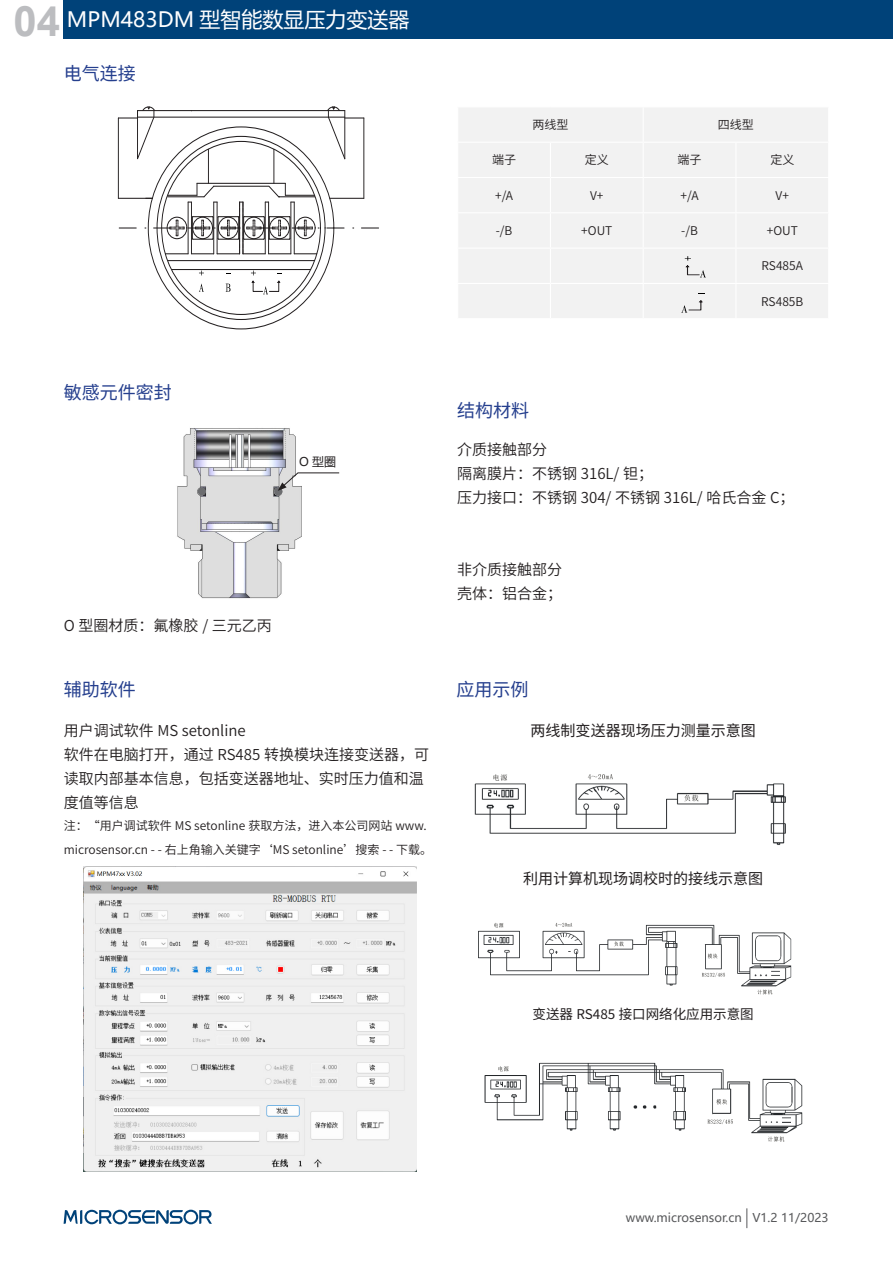
<style>
.page{position:relative;width:893px;height:1263px;background:#fff}
.page>*{position:absolute;margin:0;border:0;box-sizing:border-box;transform-origin:0 0}
.t1{font:700 42px "Arial";color:#bcbdc0}
.t2{font:21px "Microsoft Ya Hei";color:#fff}
.t3{font:18px "Source Han Sans SC";color:#253f8e}
.正文左对齐{font:15px "Source Han Sans SC";color:#231f20}
.t4{font:15px "Source Han Sans SC";color:#231f20}
.t5{font:13.5px "Source Han Sans SC";color:#231f20}
.t6{font:12px "Source Han Sans SC";color:#231f20}
.t7{font:12px "Microsoft Ya Hei";color:#57585a}
.t8{font:12px "Microsoft Ya Hei";color:#231f20}
</style>
<div class="page">
<div style="left:64px;top:0;width:829px;height:38px;background:#004279"></div>
<svg style="left:746px;top:1208px;width:1px;height:20px"></svg>
<svg style="left:64px;top:1209px;width:148px;height:15px"></svg>
<img style="left:177px;top:428px;width:125px;height:171px">
<div style="left:198px;top:487px;width:8px;height:8px;background:#6c6d70;border-radius:50%"></div>
<div style="left:274px;top:487px;width:8px;height:8px;background:#6c6d70;border-radius:50%"></div>
<svg style="left:278px;top:472px;width:62px;height:19px"></svg>
<svg style="left:361px;top:228px;width:18px;height:1px"></svg>
<svg style="left:327px;top:228px;width:17px;height:1px"></svg>
<svg style="left:119px;top:228px;width:17px;height:1px"></svg>
<hr style="left:168px;top:260px;width:147px;height:1px;background:#231f20">
<hr style="left:208px;top:149px;width:1px;height:34px;background:#231f20">
<hr style="left:273px;top:149px;width:1px;height:34px;background:#231f20">
<hr style="left:138px;top:110px;width:207px;height:1px;background:#231f20">
<hr style="left:138px;top:117px;width:207px;height:1px;background:#231f20">
<hr style="left:118px;top:118px;width:1px;height:80px;background:#231f20">
<hr style="left:363px;top:118px;width:1px;height:80px;background:#231f20">
<hr style="left:330px;top:198px;width:34px;height:1px;background:#231f20">
<hr style="left:118px;top:198px;width:35px;height:1px;background:#231f20">
<hr style="left:172px;top:269px;width:139px;height:1px;background:#231f20">
<svg style="left:199px;top:271px;width:5px;height:4px"></svg>
<svg style="left:199px;top:283px;width:5px;height:9px"></svg>
<svg style="left:226px;top:284px;width:4px;height:8px"></svg>
<svg style="left:118px;top:106px;width:38px;height:58px"></svg>
<svg style="left:326px;top:106px;width:38px;height:54px"></svg>
<svg style="left:145px;top:183px;width:174px;height:71px"></svg>
<svg style="left:251px;top:271px;width:31px;height:23px"></svg>
<div style="left:459px;top:108px;width:369px;height:210px;background:#f2f2f2"></div>
<hr style="left:643px;top:107px;width:1px;height:35px;background:#fff">
<hr style="left:457px;top:142px;width:93px;height:1px;background:#fff">
<hr style="left:550px;top:142px;width:93px;height:1px;background:#fff">
<hr style="left:550px;top:143px;width:1px;height:34px;background:#fff">
<hr style="left:643px;top:142px;width:93px;height:1px;background:#fff">
<hr style="left:643px;top:143px;width:1px;height:34px;background:#fff">
<hr style="left:736px;top:142px;width:93px;height:1px;background:#fff">
<hr style="left:735px;top:143px;width:1px;height:34px;background:#fff">
<hr style="left:457px;top:177px;width:93px;height:1px;background:#fff">
<hr style="left:550px;top:177px;width:93px;height:1px;background:#fff">
<hr style="left:550px;top:178px;width:1px;height:34px;background:#fff">
<hr style="left:643px;top:177px;width:93px;height:1px;background:#fff">
<hr style="left:643px;top:178px;width:1px;height:34px;background:#fff">
<hr style="left:736px;top:177px;width:93px;height:1px;background:#fff">
<hr style="left:735px;top:178px;width:1px;height:34px;background:#fff">
<hr style="left:457px;top:212px;width:93px;height:1px;background:#fff">
<hr style="left:550px;top:212px;width:93px;height:1px;background:#fff">
<hr style="left:550px;top:213px;width:1px;height:35px;background:#fff">
<hr style="left:643px;top:212px;width:93px;height:1px;background:#fff">
<hr style="left:643px;top:213px;width:1px;height:35px;background:#fff">
<hr style="left:736px;top:212px;width:93px;height:1px;background:#fff">
<hr style="left:735px;top:213px;width:1px;height:35px;background:#fff">
<hr style="left:457px;top:248px;width:93px;height:1px;background:#fff">
<hr style="left:550px;top:248px;width:93px;height:1px;background:#fff">
<hr style="left:550px;top:249px;width:1px;height:34px;background:#fff">
<hr style="left:643px;top:248px;width:93px;height:1px;background:#fff">
<hr style="left:643px;top:249px;width:1px;height:34px;background:#fff">
<hr style="left:736px;top:248px;width:93px;height:1px;background:#fff">
<hr style="left:735px;top:249px;width:1px;height:34px;background:#fff">
<hr style="left:457px;top:283px;width:93px;height:1px;background:#fff">
<hr style="left:550px;top:283px;width:93px;height:1px;background:#fff">
<hr style="left:550px;top:284px;width:1px;height:34px;background:#fff">
<hr style="left:643px;top:283px;width:93px;height:1px;background:#fff">
<hr style="left:643px;top:284px;width:1px;height:34px;background:#fff">
<hr style="left:736px;top:283px;width:93px;height:1px;background:#fff">
<hr style="left:735px;top:284px;width:1px;height:34px;background:#fff">
<svg style="left:681px;top:300px;width:23px;height:13px"></svg>
<svg style="left:684px;top:256px;width:22px;height:21px"></svg>
<img style="left:474px;top:774px;width:312px;height:71px">
<img style="left:478px;top:922px;width:314px;height:73px">
<img style="left:484px;top:1062px;width:319px;height:80px">
<img style="left:83px;top:866px;width:333px;height:306px">
<h1 class="t1" style="left:13px;top:-8px;width:48px">04</h1>
<h2 class="t2" style="left:67px;top:5px;width:344px">MPM483DM 型智能数显压力变送器</h2>
<p class="t3" style="left:64px;top:63px;width:73px">电气连接</p>
<p class="t6" style="left:532px;top:118px;width:37px">两线型</p>
<p class="t6" style="left:718px;top:118px;width:37px">四线型</p>
<p class="t6" style="left:492px;top:153px;width:25px">端子</p>
<p class="t6" style="left:585px;top:153px;width:25px">定义</p>
<p class="t6" style="left:678px;top:153px;width:25px">端子</p>
<p class="t6" style="left:770px;top:153px;width:25px">定义</p>
<p class="t6" style="left:495px;top:189px;width:19px">+/A</p>
<p class="t6" style="left:590px;top:189px;width:15px">V+</p>
<p class="t6" style="left:681px;top:189px;width:19px">+/A</p>
<p class="t6" style="left:776px;top:189px;width:15px">V+</p>
<p class="t6" style="left:496px;top:224px;width:18px">-/B</p>
<p class="t6" style="left:581px;top:224px;width:33px">+OUT</p>
<p class="t6" style="left:681px;top:224px;width:18px">-/B</p>
<p class="t6" style="left:767px;top:224px;width:33px">+OUT</p>
<p class="t6" style="left:762px;top:259px;width:43px">RS485A</p>
<p class="t6" style="left:761px;top:294px;width:44px">RS485B</p>
<p class="t3" style="left:64px;top:382px;width:109px">敏感元件密封</p>
<p class="t8" style="left:299px;top:454px;width:38px">O 型圈</p>
<p class="正文左对齐" style="left:64px;top:617px;width:210px">O 型圈材质：氟橡胶 / 三元乙丙</p>
<p class="t3" style="left:64px;top:679px;width:73px">辅助软件</p>
<p class="正文左对齐" style="left:64px;top:722px;width:183px">用户调试软件 MS setonline</p>
<p class="正文左对齐" style="left:64px;top:746px;width:367px">软件在电脑打开，通过 RS485 转换模块连接变送器，可</p>
<p class="正文左对齐" style="left:64px;top:770px;width:362px">读取内部基本信息，包括变送器地址、实时压力值和温</p>
<p class="正文左对齐" style="left:64px;top:794px;width:76px">度值等信息</p>
<p class="t6" style="left:64px;top:818px;width:364px">注：“用户调试软件 MS setonline 获取方法，进入本公司网站 www.</p>
<p class="t6" style="left:64px;top:842px;width:370px">microsensor.cn - - 右上角输入关键字‘MS setonline’搜索 - - 下载。</p>
<p class="t3" style="left:457px;top:401px;width:73px">结构材料</p>
<p class="正文左对齐" style="left:457px;top:441px;width:91px">介质接触部分</p>
<p class="正文左对齐" style="left:457px;top:465px;width:198px">隔离膜片：不锈钢 316L/ 钽；</p>
<p class="正文左对齐" style="left:457px;top:489px;width:339px">压力接口：不锈钢 304/ 不锈钢 316L/ 哈氏合金 C；</p>
<p class="正文左对齐" style="left:457px;top:561px;width:106px">非介质接触部分</p>
<p class="正文左对齐" style="left:457px;top:585px;width:106px">壳体：铝合金；</p>
<p class="t3" style="left:457px;top:679px;width:73px">应用示例</p>
<p class="t4" style="left:531px;top:722px;width:226px">两线制变送器现场压力测量示意图</p>
<p class="t4" style="left:523px;top:870px;width:241px">利用计算机现场调校时的接线示意图</p>
<p class="t5" style="left:533px;top:1007px;width:223px">变送器 RS485 接口网络化应用示意图</p>
<p class="t7" style="left:626px;top:1210px;width:204px">www.microsensor.cn V1.2 11/2023</p>
</div>
